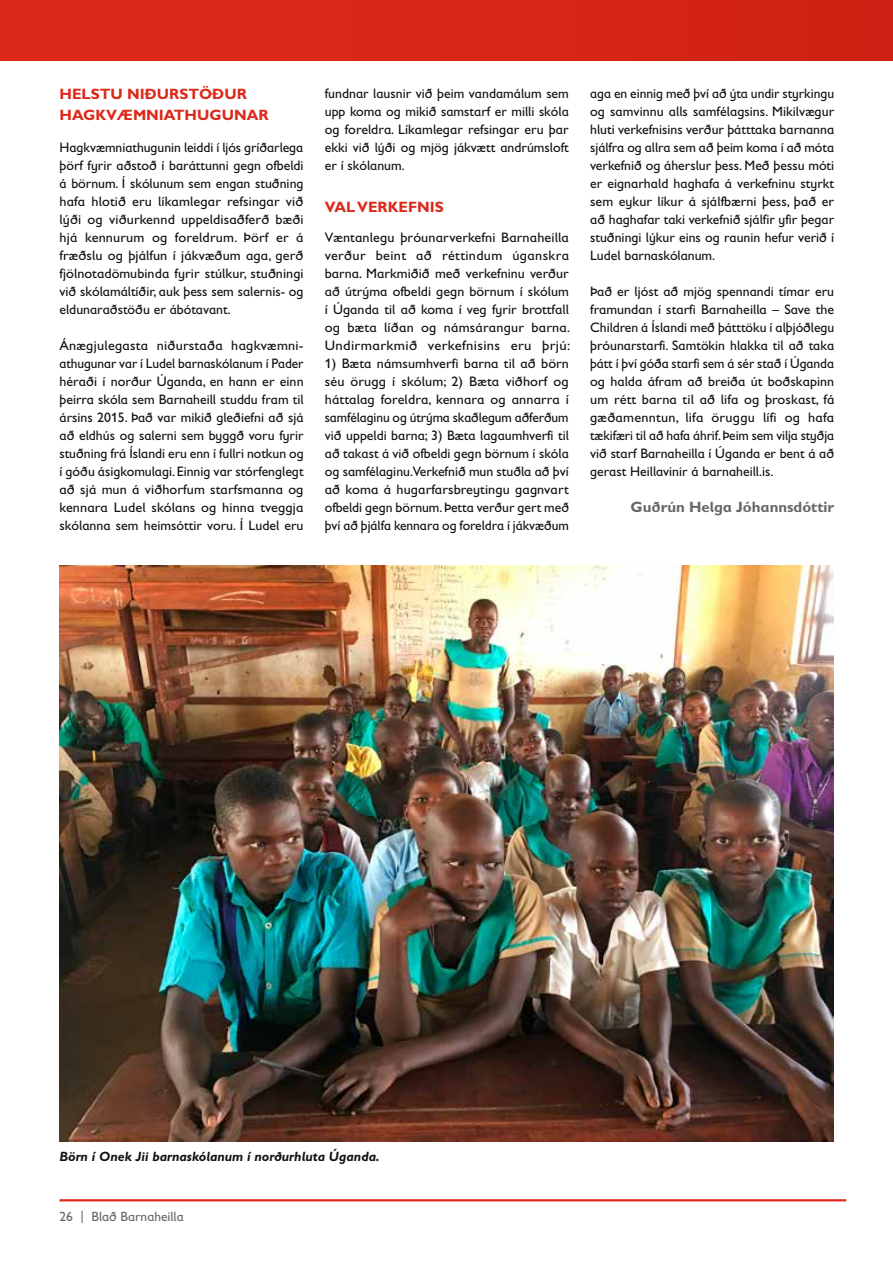
<style>
.page{position:relative;width:893px;height:1263px;background:#fff}
.page>*{position:absolute;margin:0;border:0;box-sizing:border-box;transform-origin:0 0}
.t1{font:700 15px/21px "Gill Sans Infant Std";color:#dc291a}
.t2{font:700 15px "Gill Sans Infant Std";color:#676767}
.t3{font:13.8px/18px "Gill Sans Infant Std";color:#111212;text-align:justify}
.t4{font:italic 700 13.5px "Gill Sans Infant Std";color:#111212}
.t5{font:13.5px "Gill Sans Infant Std";color:#676767}
</style>
<div class="page">
<hr style="left:60px;top:1199px;width:786px;height:2px;background:#dc291a">
<img style="left:60px;top:566px;width:773px;height:576px">
<div style="left:0;top:0;width:893px;height:61px;background:#d92717"></div>
<p class="t1" style="left:60px;top:83px;width:211px">HELSTU NIÐURSTÖÐUR<br>HAGKVÆMNIATHUGUNAR</p>
<p class="t3" style="left:60px;top:138px;width:246px">Hagkvæmniathugunin leiddi í ljós gríðarlega þörf fyrir aðstoð í baráttunni gegn ofbeldi á börnum. Í skólunum sem engan stuðning hafa hlotið eru líkamlegar refsingar við lýði og viðurkennd uppeldisaðferð bæði hjá kennurum og foreldrum. Þörf er á fræðslu og þjálfun í jákvæðum aga, gerð fjölnotadömubinda fyrir stúlkur, stuðningi við skólamáltíðir, auk þess sem salernis- og eldunaraðstöðu er ábótavant.</p>
<p class="t3" style="left:60px;top:336px;width:246px">Ánægjulegasta niðurstaða hagkvæmni&shy;athugunar var í Ludel barnaskólanum í Pader héraði í norður Úganda, en hann er einn þeirra skóla sem Barnaheill studdu fram til ársins 2015. Það var mikið gleðiefni að sjá að eldhús og salerni sem byggð voru fyrir stuðning frá Íslandi eru enn í fullri notkun og í góðu ásigkomulagi. Einnig var stórfenglegt að sjá mun á viðhorfum starfsmanna og kennara Ludel skólans og hinna tveggja skólanna sem heimsóttir voru. Í Ludel eru</p>
<p class="t3" style="left:325px;top:84px;width:246px">fundnar lausnir við þeim vandamálum sem upp koma og mikið samstarf er milli skóla og foreldra. Líkamlegar refsingar eru þar ekki við lýði og mjög jákvætt andrúmsloft er í skólanum.</p>
<p class="t1" style="left:325px;top:196px;width:120px">VAL VERKEFNIS</p>
<p class="t3" style="left:325px;top:228px;width:247px">Væntanlegu þróunarverkefni Barnaheilla verður beint að réttindum úganskra barna. Markmiðið með verkefninu verður að útrýma ofbeldi gegn börnum í skólum í Úganda til að koma í veg fyrir brottfall og bæta líðan og námsárangur barna.<br>Undirmarkmið verkefnisins eru þrjú:</p>
<p class="t3" style="left:325px;top:354px;width:246px">1) Bæta námsumhverfi barna til að börn séu örugg í skólum; 2) Bæta viðhorf og háttalag foreldra, kennara og annarra í samfélaginu og útrýma skaðlegum aðferðum við uppeldi barna; 3) Bæta lagaumhverfi til að takast á við ofbeldi gegn börnum í skóla og samfélaginu.Verkefnið mun stuðla að því að koma á hugarfarsbreytingu gagnvart ofbeldi gegn börnum. Þetta verður gert með því að þjálfa kennara og foreldra í jákvæðum</p>
<p class="t3" style="left:590px;top:84px;width:246px">aga en einnig með því að ýta undir styrkingu og samvinnu alls samfélagsins. Mikilvægur hluti verkefnisins verður þátttaka barnanna sjálfra og allra sem að þeim koma í að móta verkefnið og áherslur þess. Með þessu móti er eignarhald haghafa á verkefninu styrkt sem eykur líkur á sjálfbærni þess, það er að haghafar taki verkefnið sjálfir yfir þegar stuðningi lýkur eins og raunin hefur verið í Ludel barnaskólanum.</p>
<p class="t3" style="left:590px;top:282px;width:246px">Það er ljóst að mjög spennandi tímar eru framundan í starfi Barnaheilla – Save the Children á Íslandi með þátttöku í alþjóðlegu þróunarstarfi. Samtökin hlakka til að taka þátt í því góða starfi sem á sér stað í Úganda og halda áfram að breiða út boðskapinn um rétt barna til að lifa og þroskast, fá gæðamenntun, lifa öruggu lífi og hafa tækifæri til að hafa áhrif. Þeim sem vilja styðja við starf Barnaheilla í Úganda er bent á að gerast Heillavinir á barnaheill.is.</p>
<p class="t2" style="left:631px;top:498px;width:205px">Guðrún Helga Jóhannsdóttir</p>
<p class="t4" style="left:60px;top:1148px;width:322px">Börn í Onek Jii barnaskólanum í norðurhluta Úganda.</p>
<p class="t5" style="left:60px;top:1209px;width:126px">26 | Blað Barnaheilla</p>
</div>
